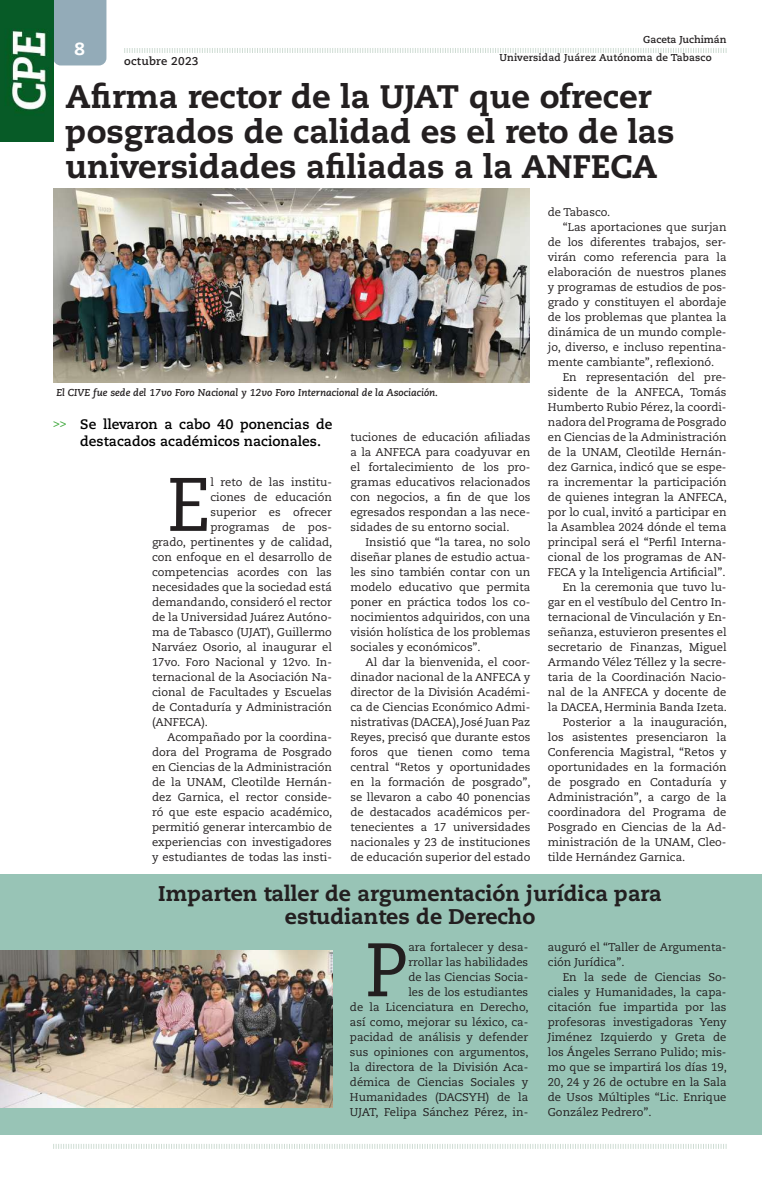
<style>
.page{position:relative;width:762px;height:1188px;background:#fff}
.page>*{position:absolute;margin:0;border:0;box-sizing:border-box;transform-origin:0 0}
.t1{font:75.5px "Caecilia LT Std";color:#231f20}
.t2{font:800 32.5px/35px "Caecilia LT Std";color:#231f20}
.t3{font:800 21.25px/23.8px "Caecilia LT Std";color:#231f20;text-align:center}
.t4{font:800 17.5px "Caecilia LT Std";color:#fff}
.t5{font:700 13.75px/16.5px "Caecilia LT Std";color:#000}
.t6{font:11.25px/15px "Caecilia LT Std";color:#231f20;text-align:justify}
.t7{font:700 11.25px "Caecilia LT Std";letter-spacing:.02em;color:#231f20}
.t8{font:700 11.25px "Caecilia LT Std";color:#44aa42}
.t9{font:italic 700 10px "Caecilia LT Std";color:#231f20}
.t10{font:700 10px "Caecilia LT Std";letter-spacing:.02em;color:#231f20}
.t11{font:700 10px "Caecilia LT Std";color:#231f20}
</style>
<div class="page">
<svg style="left:53px;top:1144px;width:674px;height:5px"></svg>
<svg style="left:124px;top:48px;width:603px;height:5px"></svg>
<div style="left:53px;top:0;width:53px;height:65px;background:#93abb8"></div>
<img style="left:54px;top:188px;width:476px;height:194px">
<div style="left:0;top:874px;width:762px;height:260px;background:#98c4b6"></div>
<img style="left:0;top:0;width:53px;height:142px">
<img style="left:0;top:950px;width:332px;height:156px">
<h3 class="t4" style="left:75px;top:38px;width:12px">8</h3>
<p class="t7" style="left:124px;top:55px;width:76px">octubre 2023</p>
<p class="t11" style="left:643px;top:34px;width:85px">Gaceta Juchimán</p>
<p class="t10" style="left:499px;top:51px;width:214px">Universidad Juárez Autónoma de Tabasco</p>
<h2 class="t2" style="left:66px;top:79px;width:610px">Afirma rector de la UJAT que ofrecer posgrados de calidad es el reto de las universidades afiliadas a la ANFECA</h2>
<p class="t6" style="left:548px;top:204px;width:64px">de Tabasco.</p>
<p class="t6" style="left:563px;top:219px;width:165px">“Las aportaciones que surjan</p>
<p class="t6" style="left:548px;top:234px;width:180px">de los diferentes trabajos, ser-</p>
<p class="t6" style="left:548px;top:249px;width:180px">virán como referencia para la</p>
<p class="t6" style="left:548px;top:264px;width:180px">elaboración de nuestros planes</p>
<p class="t6" style="left:548px;top:279px;width:180px">y programas de estudios de pos-</p>
<p class="t6" style="left:548px;top:294px;width:180px">grado y constituyen el abordaje</p>
<p class="t6" style="left:548px;top:309px;width:180px">de los problemas que plantea la</p>
<p class="t6" style="left:548px;top:324px;width:180px">dinámica de un mundo comple-</p>
<p class="t6" style="left:548px;top:339px;width:180px">jo, diverso, e incluso repentina-</p>
<p class="t6" style="left:548px;top:354px;width:168px">mente cambiante”, reflexionó.</p>
<p class="t6" style="left:563px;top:369px;width:165px">En representación del pre-</p>
<p class="t6" style="left:548px;top:384px;width:180px">sidente de la ANFECA, Tomás</p>
<p class="t6" style="left:548px;top:399px;width:180px">Humberto Rubio Pérez, la coordi-</p>
<p class="t6" style="left:548px;top:414px;width:180px">nadora del Programa de Posgrado</p>
<p class="t6" style="left:548px;top:429px;width:180px">en Ciencias de la Administración</p>
<p class="t6" style="left:548px;top:444px;width:180px">de la UNAM, Cleotilde Hernán-</p>
<p class="t6" style="left:548px;top:459px;width:180px">dez Garnica, indicó que se espe-</p>
<p class="t6" style="left:548px;top:474px;width:180px">ra incrementar la participación</p>
<p class="t6" style="left:548px;top:489px;width:181px">de quienes integran la ANFECA,</p>
<p class="t6" style="left:548px;top:504px;width:180px">por lo cual, invitó a participar en</p>
<p class="t6" style="left:548px;top:519px;width:180px">la Asamblea 2024 dónde el tema</p>
<p class="t6" style="left:548px;top:534px;width:180px">principal será el “Perfil Interna-</p>
<p class="t6" style="left:548px;top:549px;width:180px">cional de los programas de AN-</p>
<p class="t6" style="left:548px;top:564px;width:179px">FECA y la Inteligencia Artificial”.</p>
<p class="t6" style="left:563px;top:579px;width:165px">En la ceremonia que tuvo lu-</p>
<p class="t6" style="left:548px;top:594px;width:180px">gar en el vestíbulo del Centro In-</p>
<p class="t6" style="left:548px;top:609px;width:180px">ternacional de Vinculación y En-</p>
<p class="t6" style="left:548px;top:624px;width:180px">señanza, estuvieron presentes el</p>
<p class="t6" style="left:548px;top:639px;width:180px">secretario de Finanzas, Miguel</p>
<p class="t6" style="left:548px;top:654px;width:180px">Armando Vélez Téllez y la secre-</p>
<p class="t6" style="left:548px;top:669px;width:180px">taria de la Coordinación Nacio-</p>
<p class="t6" style="left:548px;top:684px;width:180px">nal de la ANFECA y docente de</p>
<p class="t6" style="left:548px;top:699px;width:181px">la DACEA, Herminia Banda Izeta.</p>
<p class="t6" style="left:563px;top:714px;width:166px">Posterior a la inauguración,</p>
<p class="t6" style="left:548px;top:729px;width:180px">los asistentes presenciaron la</p>
<p class="t6" style="left:548px;top:744px;width:180px">Conferencia Magistral, “Retos y</p>
<p class="t6" style="left:548px;top:759px;width:180px">oportunidades en la formación</p>
<p class="t6" style="left:548px;top:774px;width:180px">de posgrado en Contaduría y</p>
<p class="t6" style="left:548px;top:789px;width:180px">Administración”, a cargo de la</p>
<p class="t6" style="left:548px;top:804px;width:180px">coordinadora del Programa de</p>
<p class="t6" style="left:548px;top:819px;width:180px">Posgrado en Ciencias de la Ad-</p>
<p class="t6" style="left:548px;top:834px;width:180px">ministración de la UNAM, Cleo-</p>
<p class="t6" style="left:548px;top:849px;width:139px">tilde Hernández Garnica.</p>
<h3 class="t3" style="left:158px;top:881px;width:505px">Imparten taller de argumentación jurídica para estudiantes de Derecho</h3>
<h1 class="t1" style="left:365px;top:926px;width:45px">P</h1>
<p class="t9" style="left:56px;top:387px;width:383px">El CIVE fue sede del 17vo Foro Nacional y 12vo Foro Internacional de la Asociación.</p>
<p class="t5" style="left:80px;top:416px;width:254px">Se llevaron a cabo 40 ponencias de destacados académicos nacionales.</p>
<p class="t8" style="left:53px;top:416px;width:15px">&gt;&gt;</p>
<p class="t6" style="left:350px;top:429px;width:181px">tuciones de educación afiliadas a la ANFECA para coadyuvar en el fortalecimiento de los pro&shy;gramas educativos relacionados con negocios, a fin de que los egresados respondan a las nece&shy;sidades de su entorno social.</p>
<p class="t6" style="left:350px;top:534px;width:181px;text-indent:15px">Insistió que “la tarea, no solo diseñar planes de estudio actua&shy;les sino también contar con un modelo educativo que permita poner en práctica todos los co&shy;nocimientos adquiridos, con una visión holística de los problemas sociales y económicos”.</p>
<p class="t6" style="left:350px;top:654px;width:182px;text-indent:15px">Al dar la bienvenida, el coor&shy;dinador nacional de la ANFECA y director de la División Académi&shy;ca de Ciencias Económico Admi&shy;nistrativas (DACEA), José Juan Paz Reyes, precisó que durante estos foros que tienen como tema central “Retos y oportunidades en la formación de posgrado”, se llevaron a cabo 40 ponencias de destacados académicos per&shy;tenecientes a 17 universidades nacionales y 23 de instituciones de educación superior del estado</p>
<h1 class="t1" style="left:167px;top:461px;width:45px">E</h1>
<p class="t6" style="left:210px;top:474px;width:123px">l reto de las institu-</p>
<p class="t6" style="left:210px;top:489px;width:123px">ciones de educación</p>
<p class="t6" style="left:210px;top:504px;width:123px">superior es ofrecer</p>
<p class="t6" style="left:210px;top:519px;width:123px">programas de pos-</p>
<p class="t6" style="left:152px;top:534px;width:182px">grado, pertinentes y de calidad,</p>
<p class="t6" style="left:152px;top:549px;width:181px">con enfoque en el desarrollo de</p>
<p class="t6" style="left:152px;top:564px;width:181px">competencias acordes con las</p>
<p class="t6" style="left:152px;top:579px;width:181px">necesidades que la sociedad está</p>
<p class="t6" style="left:152px;top:594px;width:181px">demandando, consideró el rector</p>
<p class="t6" style="left:152px;top:609px;width:181px">de la Universidad Juárez Autóno-</p>
<p class="t6" style="left:152px;top:624px;width:181px">ma de Tabasco (UJAT), Guillermo</p>
<p class="t6" style="left:152px;top:639px;width:181px">Narváez Osorio, al inaugurar el</p>
<p class="t6" style="left:152px;top:654px;width:181px">17vo. Foro Nacional y 12vo. In-</p>
<p class="t6" style="left:152px;top:669px;width:181px">ternacional de la Asociación Na-</p>
<p class="t6" style="left:152px;top:684px;width:181px">cional de Facultades y Escuelas</p>
<p class="t6" style="left:152px;top:699px;width:181px">de Contaduría y Administración</p>
<p class="t6" style="left:152px;top:714px;width:57px">(ANFECA).</p>
<p class="t6" style="left:167px;top:729px;width:166px">Acompañado por la coordina-</p>
<p class="t6" style="left:152px;top:744px;width:181px">dora del Programa de Posgrado</p>
<p class="t6" style="left:152px;top:759px;width:181px">en Ciencias de la Administración</p>
<p class="t6" style="left:152px;top:774px;width:181px">de la UNAM, Cleotilde Hernán-</p>
<p class="t6" style="left:152px;top:789px;width:181px">dez Garnica, el rector conside-</p>
<p class="t6" style="left:152px;top:804px;width:182px">ró que este espacio académico,</p>
<p class="t6" style="left:152px;top:819px;width:181px">permitió generar intercambio de</p>
<p class="t6" style="left:152px;top:834px;width:181px">experiencias con investigadores</p>
<p class="t6" style="left:152px;top:849px;width:181px">y estudiantes de todas las insti-</p>
<p class="t6" style="left:350px;top:939px;width:180px;text-align:right">ara fortalecer y desa-<br>rrollar las habilidades<br>de las Ciencias Socia-<br>les de los estudiantes<br>de la Licenciatura en Derecho, así como, mejorar su léxico, ca&shy;pacidad de análisis y defender sus opiniones con argumentos, la directora de la División Aca&shy;démica de Ciencias Sociales y<br>Humanidades (DACSYH) de la<br>UJAT, Felipa Sánchez Pérez, in-</p>
<p class="t6" style="left:548px;top:939px;width:180px">auguró el “Taller de Argumenta&shy;ción Jurídica”.</p>
<p class="t6" style="left:548px;top:969px;width:181px;text-indent:15px">En la sede de Ciencias So&shy;ciales y Humanidades, la capa&shy;citación fue impartida por las profesoras investigadoras Yeny Jiménez Izquierdo y Greta de los Ángeles Serrano Pulido; mis&shy;mo que se impartirá los días 19, 20, 24 y 26 de octubre en la Sala de Usos Múltiples “Lic. Enrique González Pedrero”.</p>
</div>
